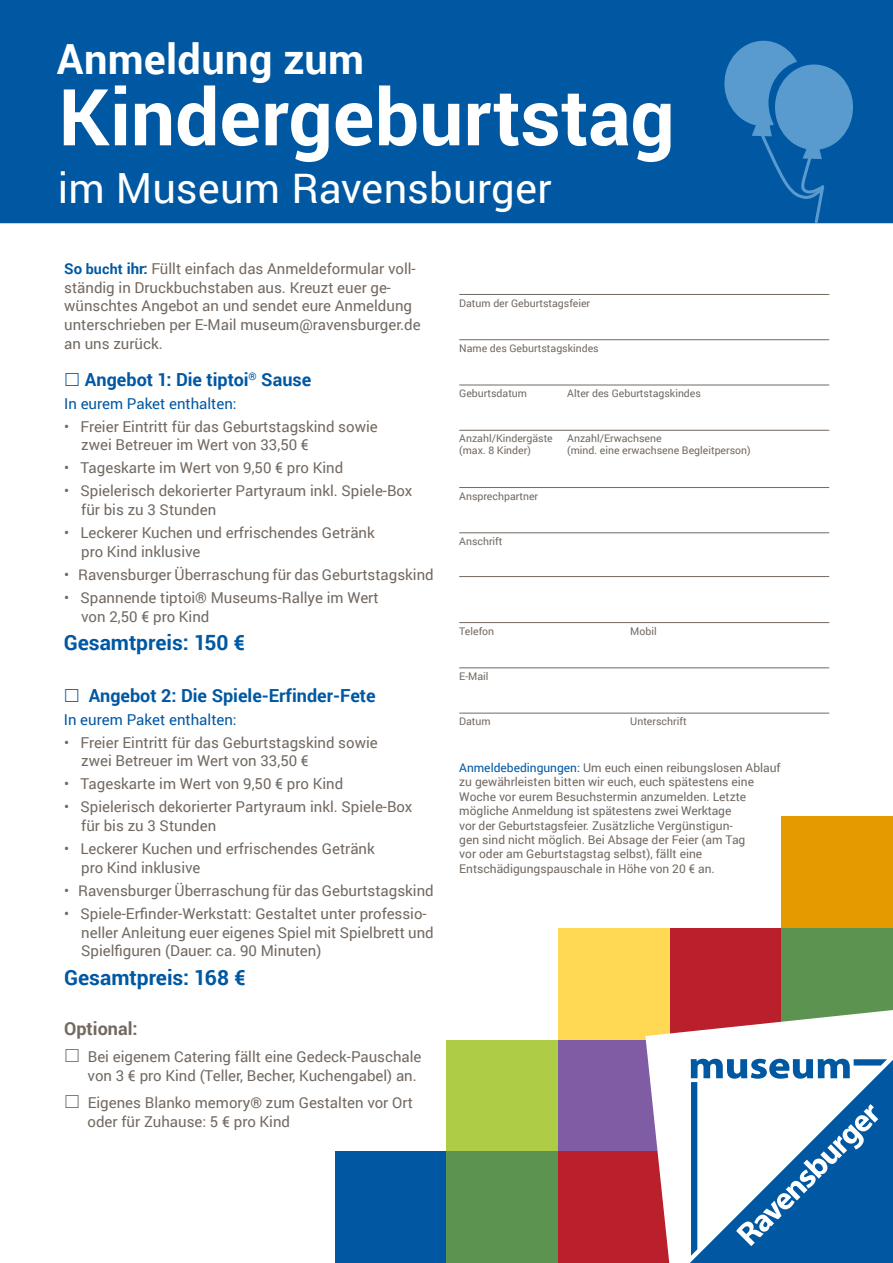
<style>
.page{position:relative;width:893px;height:1263px;background:#fff}
.page>*{position:absolute;margin:0;border:0;box-sizing:border-box;transform-origin:0 0}
.t1{font:700 78.45px "Roboto";color:#fff}
.t2{font:41.55px "Roboto";color:#fff}
.t3{font:700 41.55px "Roboto";letter-spacing:.01em;color:#fff}
.t4{font:700 21px "Roboto";color:#0058a2}
.t5{font:700 18px "Roboto";color:#0058a2}
.t6{font:700 18px "Roboto";color:#726961}
.t7{font:15px/18.8px "Roboto";color:#726961}
.t8{font:15px "Roboto";color:#0058a2}
.t9{font:12px/14.4px "Roboto";color:#726961}
.t10{font:10.5px "Roboto";color:#726961}
.s1{font-weight:700;color:#0058a2}
.s2{font-weight:700;font-size:14.25px;color:#0058a2}
.s3{font-style:inherit}
.s4{color:#0058a2}
</style>
<div class="page">
<hr style="left:459px;top:294px;width:370px;height:1px;background:#726961">
<hr style="left:459px;top:339px;width:370px;height:1px;background:#726961">
<hr style="left:459px;top:385px;width:370px;height:1px;background:#726961">
<hr style="left:459px;top:430px;width:370px;height:1px;background:#726961">
<hr style="left:459px;top:487px;width:370px;height:1px;background:#726961">
<hr style="left:459px;top:532px;width:370px;height:1px;background:#726961">
<hr style="left:459px;top:576px;width:370px;height:1px;background:#726961">
<hr style="left:459px;top:622px;width:370px;height:1px;background:#726961">
<hr style="left:459px;top:668px;width:370px;height:1px;background:#726961">
<hr style="left:459px;top:713px;width:370px;height:1px;background:#726961">
<div style="left:0;top:0;width:893px;height:223px;background:#0058a2"></div>
<div style="left:446px;top:1040px;width:112px;height:111px;background:#afcc46"></div>
<div style="left:558px;top:1040px;width:112px;height:111px;background:#7f5ca3"></div>
<div style="left:558px;top:928px;width:112px;height:112px;background:#ffd854"></div>
<div style="left:670px;top:928px;width:111px;height:112px;background:#b9202b"></div>
<div style="left:781px;top:928px;width:112px;height:112px;background:#5d9350"></div>
<div style="left:781px;top:816px;width:112px;height:112px;background:#e49b00"></div>
<div style="left:335px;top:1151px;width:111px;height:112px;background:#0058a2"></div>
<div style="left:558px;top:1151px;width:112px;height:112px;background:#b9202b"></div>
<div style="left:446px;top:1151px;width:112px;height:112px;background:#5d9350"></div>
<svg style="left:645px;top:1010px;width:248px;height:253px;fill:#fff"></svg>
<svg style="left:678px;top:1047px;width:215px;height:216px"></svg>
<svg style="left:691px;top:1058px;width:202px;height:197px"></svg>
<svg style="left:724px;top:41px;width:102px;height:183px;background:#1c6db0"></svg>
<div style="left:775px;top:65px;width:78px;height:85px;background:#599acf;border-radius:50%"></div>
<h2 class="t3" style="left:57px;top:30px;width:309px">Anmeldung zum</h2>
<h1 class="t1" style="left:59px;top:62px;width:618px">Kindergeburtstag</h1>
<h2 class="t2" style="left:58px;top:159px;width:495px">im Museum Ravensburger</h2>
<p class="t7" style="left:64px;top:259px;width:358px"><span class="s1">So</span> <span class="s2">bucht</span> <span class="s1">ihr:</span> Füllt einfach das Anmeldeformular voll&shy;ständig in Druckbuchstaben aus. Kreuzt euer ge&shy;wünschtes Angebot an und sendet eure Anmeldung unterschrieben per E-Mail museum@ravensburger.de an uns zurück.</p>
<p class="t5" style="left:85px;top:367px;width:228px">Angebot 1: Die tiptoi<sup>®</sup> Sause</p>
<p class="t8" style="left:64px;top:393px;width:174px">In eurem Paket enthalten:</p>
<p class="t7" style="left:81px;top:416px;width:298px;text-indent:-17px">• Freier Eintritt für das Geburtstagskind sowie zwei Betreuer im Wert von 33,50 €</p>
<p class="t7" style="left:64px;top:458px;width:280px">• Tageskarte im Wert von 9,50 € pro Kind</p>
<p class="t7" style="left:81px;top:481px;width:333px;text-indent:-17px">• Spielerisch dekorierter Partyraum inkl. Spiele-Box für bis zu 3 Stunden</p>
<p class="t7" style="left:81px;top:523px;width:295px;text-indent:-17px">• Leckerer Kuchen und erfrischendes Getränk pro Kind inklusive</p>
<p class="t7" style="left:64px;top:565px;width:371px">• Ravensburger Überraschung für das Geburtstagskind</p>
<p class="t7" style="left:81px;top:588px;width:299px;text-indent:-17px">• Spannende tiptoi® Museums-Rallye im Wert von 2,50 € pro Kind</p>
<h3 class="t4" style="left:64px;top:627px;width:183px">Gesamtpreis: 150 €</h3>
<p class="t5" style="left:89px;top:682px;width:289px">Angebot 2: Die Spiele-Er<span class="s3">f</span>inder-Fete</p>
<p class="t8" style="left:64px;top:709px;width:174px">In eurem Paket enthalten:</p>
<p class="t7" style="left:81px;top:732px;width:298px;text-indent:-17px">• Freier Eintritt für das Geburtstagskind sowie zwei Betreuer im Wert von 33,50 €</p>
<p class="t7" style="left:64px;top:774px;width:280px">• Tageskarte im Wert von 9,50 € pro Kind</p>
<p class="t7" style="left:81px;top:797px;width:333px;text-indent:-17px">• Spielerisch dekorierter Partyraum inkl. Spiele-Box für bis zu 3 Stunden</p>
<p class="t7" style="left:81px;top:839px;width:295px;text-indent:-17px">• Leckerer Kuchen und erfrischendes Getränk pro Kind inklusive</p>
<p class="t7" style="left:64px;top:881px;width:371px">• Ravensburger Überraschung für das Geburtstagskind</p>
<p class="t7" style="left:81px;top:904px;width:354px;text-indent:-17px">• Spiele-Erfinder-Werkstatt: Gestaltet unter professio&shy;neller Anleitung euer eigenes Spiel mit Spielbrett und<br>Spielfiguren (Dauer: ca. 90 Minuten)</p>
<h3 class="t4" style="left:64px;top:962px;width:183px">Gesamtpreis: 168 €</h3>
<p class="t6" style="left:64px;top:1016px;width:75px">Optional:</p>
<p class="t7" style="left:88px;top:1047px;width:335px">Bei eigenem Catering fällt eine Gedeck-Pauschale von 3 € pro Kind (Teller, Becher, Kuchengabel) an.</p>
<p class="t7" style="left:88px;top:1093px;width:327px">Eigenes Blanko memory® zum Gestalten vor Ort oder für Zuhause: 5 € pro Kind</p>
<p class="t10" style="left:459px;top:296px;width:132px">Datum der Geburtstagsfeier</p>
<p class="t10" style="left:459px;top:341px;width:141px">Name des Geburtstagskindes</p>
<p class="t10" style="left:459px;top:386px;width:69px">Geburtsdatum</p>
<p class="t10" style="left:567px;top:386px;width:135px">Alter des Geburtstagskindes</p>
<p class="t10" style="left:459px;top:431px;width:95px">Anzahl/Kindergäste</p>
<p class="t10" style="left:567px;top:431px;width:96px">Anzahl/Erwachsene</p>
<p class="t10" style="left:459px;top:443px;width:73px">(max. 8 Kinder)</p>
<p class="t10" style="left:567px;top:443px;width:185px">(mind. eine erwachsene Begleitperson)</p>
<p class="t10" style="left:459px;top:489px;width:81px">Ansprechpartner</p>
<p class="t10" style="left:459px;top:534px;width:45px">Anschrift</p>
<p class="t10" style="left:459px;top:624px;width:36px">Telefon</p>
<p class="t10" style="left:630px;top:624px;width:28px">Mobil</p>
<p class="t10" style="left:459px;top:669px;width:31px">E-Mail</p>
<p class="t10" style="left:459px;top:714px;width:33px">Datum</p>
<p class="t10" style="left:630px;top:714px;width:58px">Unterschrift</p>
<p class="t9" style="left:459px;top:760px;width:323px"><span class="s4">Anmeldebedingungen:</span> Um euch einen reibungslosen Ablauf zu gewährleisten bitten wir euch, euch spätestens eine Woche vor eurem Besuchstermin anzumelden. Letzte mögliche Anmeldung ist spätestens zwei Werktage<br>vor der Geburtstagsfeier. Zusätzliche Vergünstigun-<br>gen sind nicht möglich. Bei Absage der Feier (am Tag<br>vor oder am Geburtstagstag selbst), fällt eine Entschädigungspauschale in Höhe von 20 € an.</p>
</div>
